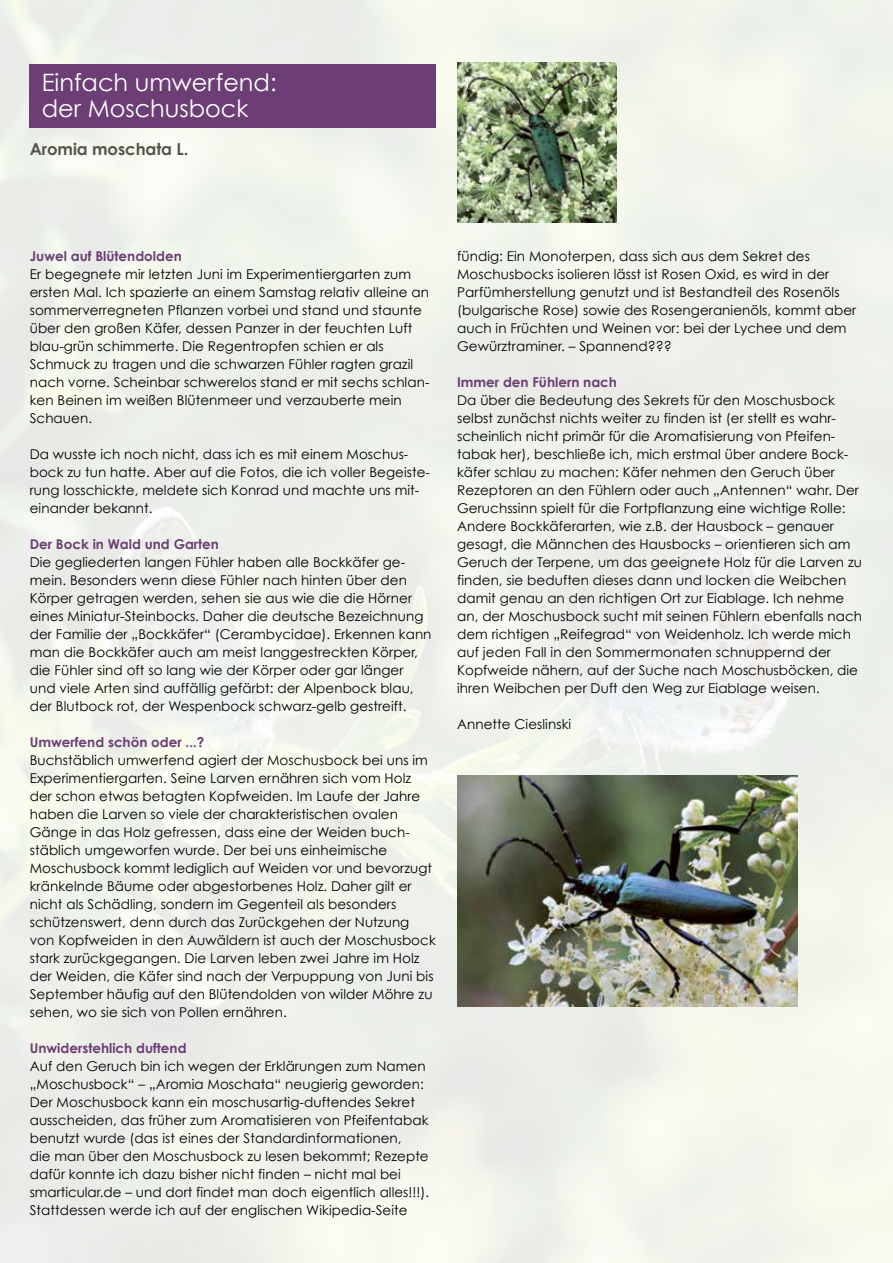
<style>
.page{position:relative;width:893px;height:1263px;background:#fff}
.page>*{position:absolute;margin:0;border:0;box-sizing:border-box;transform-origin:0 0}
.t1{font:24px/25.5px "Century Gothic";color:#fff}
.t2{font:700 16.5px "Century Gothic";letter-spacing:-.005em;color:#57544b}
.t3{font:13.5px/18px "Century Gothic";letter-spacing:.005em;color:#000}
.t4{font:700 13.5px "Century Gothic";color:#6d3e75}
</style>
<div class="page">
<img style="left:0;top:0;width:893px;height:1263px">
<div style="left:30px;top:64px;width:406px;height:64px;background:#6d3e75"></div>
<img style="left:457px;top:63px;width:160px;height:159px">
<img style="left:457px;top:776px;width:340px;height:230px">
<h1 class="t1" style="left:42px;top:69px;width:236px">Einfach umwerfend: der Moschusbock</h1>
<p class="t2" style="left:30px;top:139px;width:160px">Aromia moschata L.</p>
<p class="t4" style="left:30px;top:248px;width:154px">Juwel auf Blütendolden</p>
<p class="t3" style="left:30px;top:265px;width:401px">Er begegnete mir letzten Juni im Experimentiergarten zum ersten Mal. Ich spazierte an einem Samstag relativ alleine an sommerverregneten Pflanzen vorbei und stand und staunte über den großen Käfer, dessen Panzer in der feuchten Luft blau-grün schimmerte. Die Regentropfen schien er als Schmuck zu tragen und die schwarzen Fühler ragten grazil nach vorne. Scheinbar schwerelos stand er mit sechs schlan&shy;ken Beinen im weißen Blütenmeer und verzauberte mein Schauen.</p>
<p class="t3" style="left:30px;top:445px;width:402px">Da wusste ich noch nicht, dass ich es mit einem Moschus&shy;bock zu tun hatte. Aber auf die Fotos, die ich voller Begeiste&shy;rung losschickte, meldete sich Konrad und machte uns mit&shy;einander bekannt.</p>
<p class="t4" style="left:30px;top:536px;width:191px">Der Bock in Wald und Garten</p>
<p class="t3" style="left:30px;top:553px;width:403px">Die gegliederten langen Fühler haben alle Bockkäfer ge&shy;mein. Besonders wenn diese Fühler nach hinten über den Körper getragen werden, sehen sie aus wie die die Hörner eines Miniatur-Steinbocks. Daher die deutsche Bezeichnung der Familie der „Bockkäfer“ (Cerambycidae). Erkennen kann man die Bockkäfer auch am meist langgestreckten Körper, die Fühler sind oft so lang wie der Körper oder gar länger und viele Arten sind auffällig gefärbt: der Alpenbock blau, der Blutbock rot, der Wespenbock schwarz-gelb gestreift.</p>
<p class="t4" style="left:30px;top:734px;width:176px">Umwerfend schön oder ...?</p>
<p class="t3" style="left:30px;top:751px;width:407px">Buchstäblich umwerfend agiert der Moschusbock bei uns im Experimentiergarten. Seine Larven ernähren sich vom Holz der schon etwas betagten Kopfweiden. Im Laufe der Jahre haben die Larven so viele der charakteristischen ovalen Gänge in das Holz gefressen, dass eine der Weiden buch&shy;stäblich umgeworfen wurde. Der bei uns einheimische Moschusbock kommt lediglich auf Weiden vor und bevorzugt kränkelnde Bäume oder abgestorbenes Holz. Daher gilt er nicht als Schädling, sondern im Gegenteil als besonders schützenswert, denn durch das Zurückgehen der Nutzung von Kopfweiden in den Auwäldern ist auch der Moschusbock stark zurückgegangen. Die Larven leben zwei Jahre im Holz der Weiden, die Käfer sind nach der Verpuppung von Juni bis September häufig auf den Blütendolden von wilder Möhre zu sehen, wo sie sich von Pollen ernähren.</p>
<p class="t4" style="left:30px;top:1039px;width:158px">Unwiderstehlich duftend</p>
<p class="t3" style="left:30px;top:1057px;width:401px">Auf den Geruch bin ich wegen der Erklärungen zum Namen „Moschusbock“ – „Aromia Moschata“ neugierig geworden:<br>Der Moschusbock kann ein moschusartig-duftendes Sekret ausscheiden, das früher zum Aromatisieren von Pfeifentabak benutzt wurde (das ist eines der Standardinformationen,<br>die man über den Moschusbock zu lesen bekommt; Rezepte dafür konnte ich dazu bisher nicht finden – nicht mal bei smarticular.de – und dort findet man doch eigentlich alles!!!).<br>Stattdessen werde ich auf der englischen Wikipedia-Seite</p>
<p class="t3" style="left:457px;top:247px;width:401px">fündig: Ein Monoterpen, dass sich aus dem Sekret des Moschusbocks isolieren lässt ist Rosen Oxid, es wird in der Parfümherstellung genutzt und ist Bestandteil des Rosenöls (bulgarische Rose) sowie des Rosengeranienöls, kommt aber auch in Früchten und Weinen vor: bei der Lychee und dem Gewürztraminer. – Spannend???</p>
<p class="t4" style="left:457px;top:373px;width:161px">Immer den Fühlern nach</p>
<p class="t3" style="left:457px;top:391px;width:407px">Da über die Bedeutung des Sekrets für den Moschusbock selbst zunächst nichts weiter zu finden ist (er stellt es wahr&shy;scheinlich nicht primär für die Aromatisierung von Pfeifen&shy;tabak her), beschließe ich, mich erstmal über andere Bock&shy;käfer schlau zu machen: Käfer nehmen den Geruch über Rezeptoren an den Fühlern oder auch „Antennen“ wahr. Der Geruchssinn spielt für die Fortpflanzung eine wichtige Rolle:<br>Andere Bockkäferarten, wie z.B. der Hausbock – genauer gesagt, die Männchen des Hausbocks – orientieren sich am Geruch der Terpene, um das geeignete Holz für die Larven zu finden, sie beduften dieses dann und locken die Weibchen damit genau an den richtigen Ort zur Eiablage. Ich nehme an, der Moschusbock sucht mit seinen Fühlern ebenfalls nach dem richtigen „Reifegrad“ von Weidenholz. Ich werde mich auf jeden Fall in den Sommermonaten schnuppernd der Kopfweide nähern, auf der Suche nach Moschusböcken, die ihren Weibchen per Duft den Weg zur Eiablage weisen.</p>
<p class="t3" style="left:457px;top:715px;width:116px">Annette Cieslinski</p>
</div>
